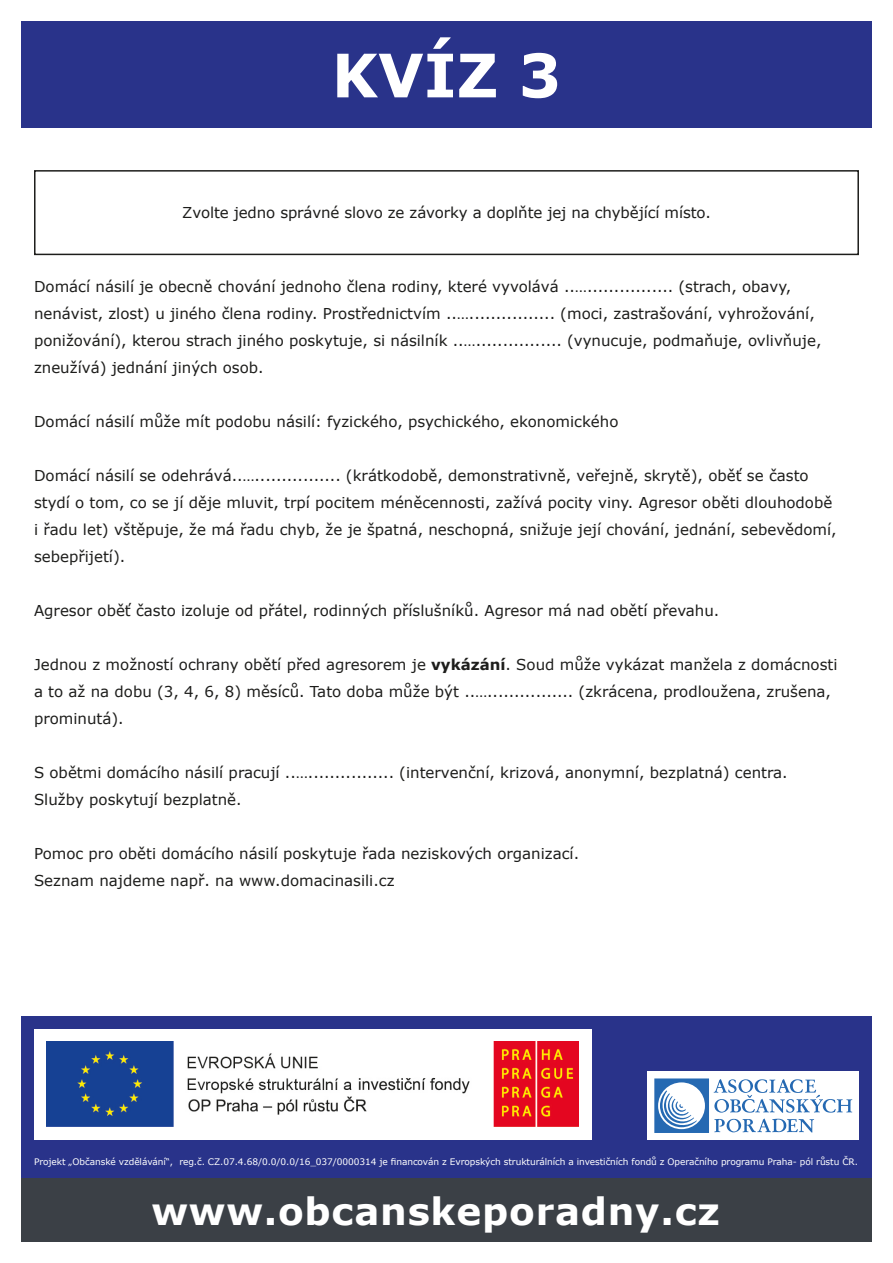
<style>
.page{position:relative;width:893px;height:1263px;background:#fff}
.page>*{position:absolute;margin:0;border:0;box-sizing:border-box;transform-origin:0 0}
.t1{font:700 60px "Verdana";color:#fff}
.t2{font:700 37.5px "Verdana";letter-spacing:.02em;color:#fff}
.t3{font:15px/27px "Verdana";color:#1d1d1b}
.t4{font:9px "Verdana";letter-spacing:-.01em;color:#fff}
.s1{font-weight:700}
</style>
<div class="page">
<div style="left:34px;top:170px;width:825px;height:85px;border:2px solid #1d1d1b"></div>
<div style="left:21px;top:21px;width:851px;height:107px;background:#29338a"></div>
<div style="left:21px;top:1016px;width:851px;height:200px;background:#29338a"></div>
<div style="left:21px;top:1179px;width:851px;height:63px;background:#3b4046"></div>
<div style="left:648px;top:1071px;width:211px;height:69px;background:#fff"></div>
<svg style="left:654px;top:1078px;width:198px;height:55px"></svg>
<div style="left:34px;top:1029px;width:557px;height:111px;background:#fff"></div>
<img style="left:47px;top:1042px;width:531px;height:85px">
<p class="t1" style="left:332px;top:33px;width:231px">KVÍZ 3</p>
<p class="t3" style="left:182px;top:199px;width:530px">Zvolte jedno správné slovo ze závorky a doplňte jej na chybějící místo.</p>
<p class="t3" style="left:34px;top:273px;width:789px">Domácí násilí je obecně chování jednoho člena rodiny, které vyvolává ..…................ (strach, obavy, nenávist, zlost) u jiného člena rodiny. Prostřednictvím ..…................ (moci, zastrašování, vyhrožování, ponižování), kterou strach jiného poskytuje, si násilník ..…................ (vynucuje, podmaňuje, ovlivňuje, zneužívá) jednání jiných osob.</p>
<p class="t3" style="left:34px;top:408px;width:586px">Domácí násilí může mít podobu násilí: fyzického, psychického, ekonomického</p>
<p class="t3" style="left:34px;top:462px;width:804px">Domácí násilí se odehrává..…................ (krátkodobě, demonstrativně, veřejně, skrytě), oběť se často stydí o tom, co se jí děje mluvit, trpí pocitem méněcennosti, zažívá pocity viny. Agresor oběti dlouhodobě i řadu let) vštěpuje, že má řadu chyb, že je špatná, neschopná, snižuje její chování, jednání, sebevědomí, sebepřijetí).</p>
<p class="t3" style="left:34px;top:597px;width:687px">Agresor oběť často izoluje od přátel, rodinných příslušníků. Agresor má nad obětí převahu.</p>
<p class="t3" style="left:34px;top:651px;width:805px">Jednou z možností ochrany obětí před agresorem je <span class="s1">vykázání</span>. Soud může vykázat manžela z domácnosti a to až na dobu (3, 4, 6, 8) měsíců. Tato doba může být ..…................ (zkrácena, prodloužena, zrušena, prominutá).</p>
<p class="t3" style="left:34px;top:759px;width:755px">S obětmi domácího násilí pracují ..…................ (intervenční, krizová, anonymní, bezplatná) centra.</p>
<p class="t3" style="left:34px;top:786px;width:209px">Služby poskytují bezplatně.</p>
<p class="t3" style="left:34px;top:840px;width:547px">Pomoc pro oběti domácího násilí poskytuje řada neziskových organizací.</p>
<p class="t3" style="left:34px;top:867px;width:362px">Seznam najdeme např. na www.domacinasili.cz</p>
<p class="t4" style="left:34px;top:1156px;width:825px">Projekt „Občanské vzdělávání“, reg.č. CZ.07.4.68/0.0/0.0/16_037/0000314 je financován z Evropských strukturálních a investičních fondů z Operačního programu Praha- pól růstu ČR.</p>
<p class="t2" style="left:151px;top:1184px;width:570px">www.obcanskeporadny.cz</p>
</div>
